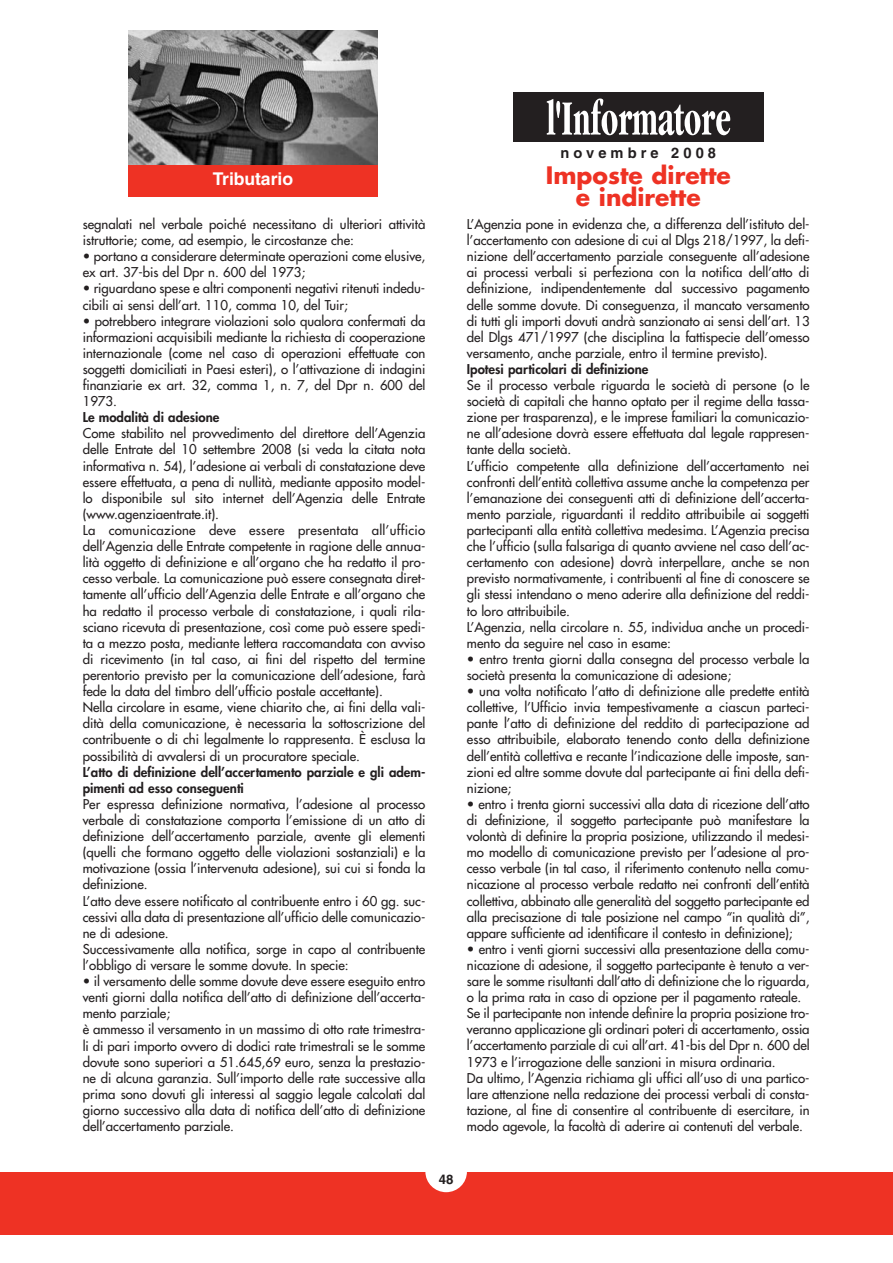
<style>
.page{position:relative;width:893px;height:1263px;background:#fff}
.page>*{position:absolute;margin:0;border:0;box-sizing:border-box;transform-origin:0 0}
.t1{font:700 23.4px/21.9px "Futura";color:#ee3224;text-align:center}
.t2{font:700 17.55px "Helvetica";color:#fff}
.t3{font:700 14.7px "Helvetica";letter-spacing:.28em;color:#231f20}
.t4{font:13.2px/16px "Futura";color:#231f20}
.t5{font:800 13.2px/16px "Futura";color:#231f20}
.t6{font:700 13.2px "Helvetica";color:#231f20}
</style>
<div class="page">
<div style="left:0;top:1172px;width:892px;height:62px;background:#ee3224"></div>
<div style="left:425px;top:1151px;width:42px;height:41px;background:#fff;border-radius:50%"></div>
<div style="left:128px;top:165px;width:249px;height:32px;background:#ee3224"></div>
<img style="left:128px;top:30px;width:249px;height:135px">
<div style="left:513px;top:93px;width:250px;height:49px;background:#231f20"></div>
<svg style="left:546px;top:98px;width:184px;height:37px"></svg>
<h2 class="t2" style="left:213px;top:173px;width:82px">Tributario</h2>
<p class="t4" style="left:83px;top:217px;width:344px">segnalati nel verbale poiché necessitano di ulteriori attività istruttorie; come, ad esempio, le circostanze che:</p>
<p class="t4" style="left:83px;top:249px;width:344px">• portano a considerare determinate operazioni come elusive, ex art. 37-bis del Dpr n. 600 del 1973;</p>
<p class="t4" style="left:83px;top:281px;width:344px">• riguardano spese e altri componenti negativi ritenuti indedu&shy;cibili ai sensi dell’art. 110, comma 10, del Tuir;</p>
<p class="t4" style="left:83px;top:314px;width:344px;text-align:justify">• potrebbero integrare violazioni solo qualora confermati da informazioni acquisibili mediante la richiesta di cooperazione internazionale (come nel caso di operazioni effettuate con soggetti domiciliati in Paesi esteri), o l’attivazione di indagini finanziarie ex art. 32, comma 1, n. 7, del Dpr n. 600 del 1973.</p>
<p class="t5" style="left:83px;top:410px;width:138px">Le modalità di adesione</p>
<p class="t4" style="left:83px;top:426px;width:344px">Come stabilito nel provvedimento del direttore dell’Agenzia delle Entrate del 10 settembre 2008 (si veda la citata nota informativa n. 54), l’adesione ai verbali di constatazione deve essere effettuata, a pena di nullità, mediante apposito model&shy;lo disponibile sul sito internet dell’Agenzia delle Entrate (www.agenziaentrate.it).<br>La comunicazione deve essere presentata all’ufficio dell’Agenzia delle Entrate competente in ragione delle annua&shy;lità oggetto di definizione e all’organo che ha redatto il pro&shy;cesso verbale. La comunicazione può essere consegnata diret&shy;tamente all’ufficio dell’Agenzia delle Entrate e all’organo che ha redatto il processo verbale di constatazione, i quali rila&shy;sciano ricevuta di presentazione, così come può essere spedi&shy;ta a mezzo posta, mediante lettera raccomandata con avviso di ricevimento (in tal caso, ai fini del rispetto del termine perentorio previsto per la comunicazione dell’adesione, farà fede la data del timbro dell’ufficio postale accettante).<br>Nella circolare in esame, viene chiarito che, ai fini della vali&shy;dità della comunicazione, è necessaria la sottoscrizione del contribuente o di chi legalmente lo rappresenta. È esclusa la possibilità di avvalersi di un procuratore speciale.</p>
<p class="t5" style="left:83px;top:765px;width:344px">L’atto di definizione dell’accertamento parziale e gli adem&shy;pimenti ad esso conseguenti</p>
<p class="t4" style="left:83px;top:797px;width:344px">Per espressa definizione normativa, l’adesione al processo verbale di constatazione comporta l’emissione di un atto di definizione dell’accertamento parziale, avente gli elementi (quelli che formano oggetto delle violazioni sostanziali) e la motivazione (ossia l’intervenuta adesione), sui cui si fonda la definizione.<br>L’atto deve essere notificato al contribuente entro i 60 gg. suc&shy;cessivi alla data di presentazione all’ufficio delle comunicazio&shy;ne di adesione.<br>Successivamente alla notifica, sorge in capo al contribuente l’obbligo di versare le somme dovute. In specie:</p>
<p class="t4" style="left:83px;top:974px;width:344px">• il versamento delle somme dovute deve essere eseguito entro venti giorni dalla notifica dell’atto di definizione dell’accerta&shy;mento parziale;<br>è ammesso il versamento in un massimo di otto rate trimestra&shy;li di pari importo ovvero di dodici rate trimestrali se le somme dovute sono superiori a 51.645,69 euro, senza la prestazio&shy;ne di alcuna garanzia. Sull’importo delle rate successive alla prima sono dovuti gli interessi al saggio legale calcolati dal giorno successivo alla data di notifica dell’atto di definizione dell’accertamento parziale.</p>
<p class="t3" style="left:560px;top:148px;width:157px">novembre 2008</p>
<h1 class="t1" style="left:545px;top:166px;width:186px">Imposte dirette e indirette</h1>
<p class="t4" style="left:467px;top:217px;width:344px;text-align:justify">L’Agenzia pone in evidenza che, a differenza dell’istituto del&shy;l’accertamento con adesione di cui al Dlgs 218/1997, la defi&shy;nizione dell’accertamento parziale conseguente all’adesione ai processi verbali si perfeziona con la notifica dell’atto di definizione, indipendentemente dal successivo pagamento delle somme dovute. Di conseguenza, il mancato versamento di tutti gli importi dovuti andrà sanzionato ai sensi dell’art. 13 del Dlgs 471/1997 (che disciplina la fattispecie dell’omesso versamento, anche parziale, entro il termine previsto).</p>
<p class="t5" style="left:467px;top:362px;width:183px">Ipotesi particolari di definizione</p>
<p class="t4" style="left:467px;top:378px;width:344px">Se il processo verbale riguarda le società di persone (o le società di capitali che hanno optato per il regime della tassa&shy;zione per trasparenza), e le imprese familiari la comunicazio&shy;ne all’adesione dovrà essere effettuata dal legale rappresen&shy;tante della società.<br>L’ufficio competente alla definizione dell’accertamento nei confronti dell’entità collettiva assume anche la competenza per l’emanazione dei conseguenti atti di definizione dell’accerta&shy;mento parziale, riguardanti il reddito attribuibile ai soggetti partecipanti alla entità collettiva medesima. L’Agenzia precisa che l’ufficio (sulla falsariga di quanto avviene nel caso dell’ac&shy;certamento con adesione) dovrà interpellare, anche se non previsto normativamente, i contribuenti al fine di conoscere se gli stessi intendano o meno aderire alla definizione del reddi&shy;to loro attribuibile.<br>L’Agenzia, nella circolare n. 55, individua anche un procedi&shy;mento da seguire nel caso in esame:</p>
<p class="t4" style="left:467px;top:652px;width:344px">• entro trenta giorni dalla consegna del processo verbale la società presenta la comunicazione di adesione;</p>
<p class="t4" style="left:467px;top:684px;width:344px;text-align:justify">• una volta notificato l’atto di definizione alle predette entità collettive, l’Ufficio invia tempestivamente a ciascun parteci&shy;pante l’atto di definizione del reddito di partecipazione ad esso attribuibile, elaborato tenendo conto della definizione dell’entità collettiva e recante l’indicazione delle imposte, san&shy;zioni ed altre somme dovute dal partecipante ai fini della defi&shy;nizione;</p>
<p class="t4" style="left:467px;top:797px;width:344px;text-align:justify">• entro i trenta giorni successivi alla data di ricezione dell’atto di definizione, il soggetto partecipante può manifestare la volontà di definire la propria posizione, utilizzando il medesi&shy;mo modello di comunicazione previsto per l’adesione al pro&shy;cesso verbale (in tal caso, il riferimento contenuto nella comu&shy;nicazione al processo verbale redatto nei confronti dell’entità collettiva, abbinato alle generalità del soggetto partecipante ed alla precisazione di tale posizione nel campo “in qualità di”, appare sufficiente ad identificare il contesto in definizione);</p>
<p class="t4" style="left:467px;top:942px;width:344px">• entro i venti giorni successivi alla presentazione della comu&shy;nicazione di adesione, il soggetto partecipante è tenuto a ver&shy;sare le somme risultanti dall’atto di definizione che lo riguarda, o la prima rata in caso di opzione per il pagamento rateale.<br>Se il partecipante non intende definire la propria posizione tro&shy;veranno applicazione gli ordinari poteri di accertamento, ossia l’accertamento parziale di cui all’art. 41-bis del Dpr n. 600 del 1973 e l’irrogazione delle sanzioni in misura ordinaria.<br>Da ultimo, l’Agenzia richiama gli uffici all’uso di una partico&shy;lare attenzione nella redazione dei processi verbali di consta&shy;tazione, al fine di consentire al contribuente di esercitare, in modo agevole, la facoltà di aderire ai contenuti del verbale.</p>
<p class="t6" style="left:439px;top:1175px;width:16px">48</p>
</div>
